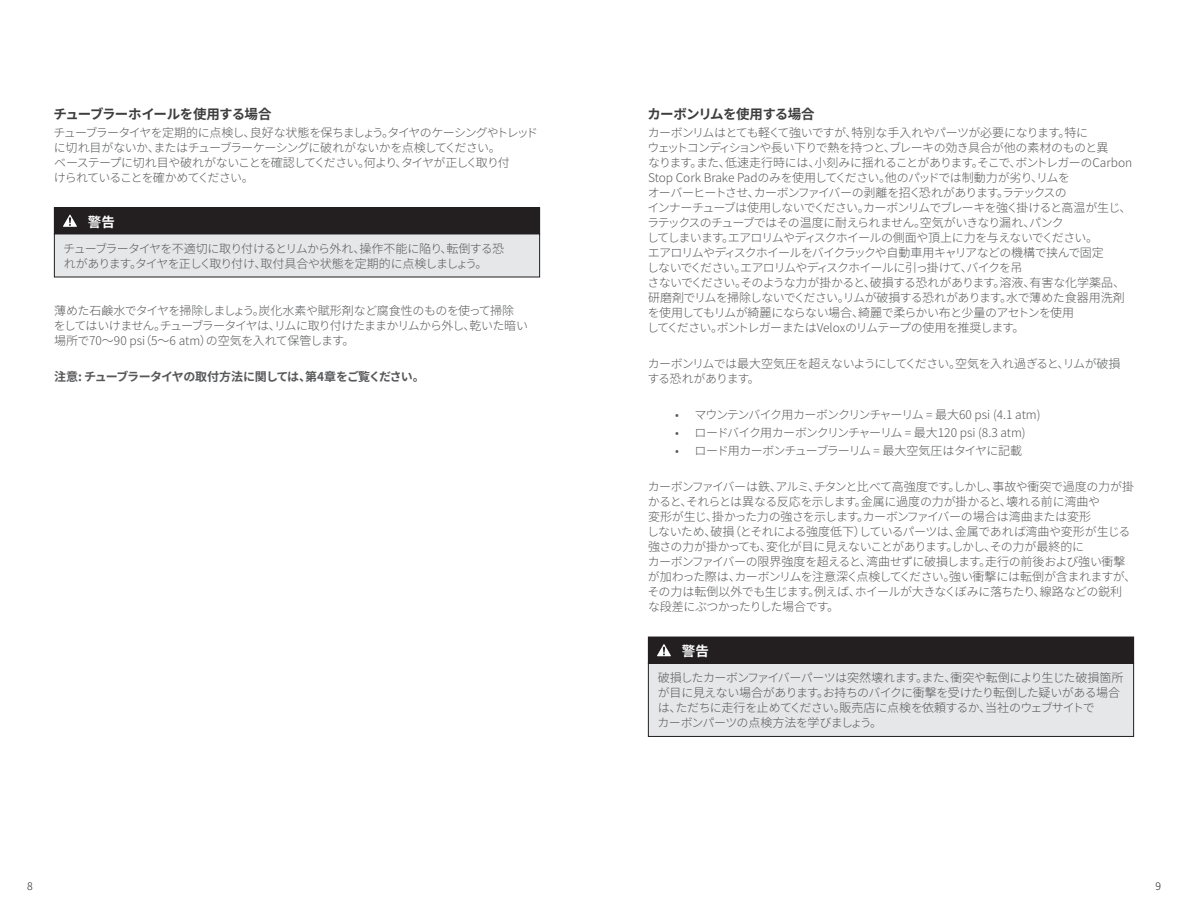
<style>
.page{position:relative;width:1188px;height:918px;background:#fff}
.page>*{position:absolute;margin:0;border:0;box-sizing:border-box;transform-origin:0 0}
.Subhead{font:700 13.5px "Source Han Sans JP";letter-spacing:-.05em;color:#3e3e3f}
.Warning{font:700 13.5px "Source Han Sans JP";color:#fff}
.Body{font:300 12px/15px "Source Han Sans JP";letter-spacing:-.055em;color:#57585a}
.Body-2{font:300 12px/15px "Source Han Sans JP";letter-spacing:-.035em;color:#57585a}
.Bullet___2nd_line_in{font:300 12px "Source Han Sans JP";letter-spacing:-.075em;color:#57585a}
.Body-3{font:700 12px "Source Han Sans JP";letter-spacing:-.07em;color:#57585a}
.t1{font:300 10.5px "Source Han Sans JP";color:#231f20}
</style>
<div class="page">
<div style="left:54px;top:234px;width:486px;height:43px;background:#e6e7e9"></div>
<div style="left:54px;top:208px;width:486px;height:26px;background:#231f20"></div>
<svg style="left:63px;top:214px;width:14px;height:13px"></svg>
<div style="left:54px;top:207px;width:486px;height:27px;border:1px solid #231f20"></div>
<div style="left:648px;top:663px;width:486px;height:73px;background:#e6e7e9"></div>
<div style="left:648px;top:663px;width:486px;height:74px;border:1px solid #231f20"></div>
<div style="left:648px;top:637px;width:486px;height:26px;background:#231f20"></div>
<svg style="left:657px;top:644px;width:14px;height:12px"></svg>
<div style="left:648px;top:637px;width:486px;height:27px;border:1px solid #231f20"></div>
<p class="Subhead" style="left:54px;top:106px;width:220px">チューブラーホイールを使用する場合</p>
<p class="Body" style="left:54px;top:125px;width:486px">チューブラータイヤを定期的に点検し、良好な状態を保ちましょう。タイヤのケーシングやトレッドに切れ目がないか、またはチューブラーケーシングに破れがないかを点検してください。<br>ベーステープに切れ目や破れがないことを確認してください。何より、タイヤが正しく取り付<br>けられていることを確かめてください。</p>
<p class="Warning" style="left:88px;top:214px;width:28px">警告</p>
<p class="Body" style="left:63px;top:241px;width:442px">チューブラータイヤを不適切に取り付けるとリムから外れ、操作不能に陥り、転倒する恐れがあります。タイヤを正しく取り付け、取付具合や状態を定期的に点検しましょう。</p>
<p class="Body" style="left:54px;top:303px;width:476px">薄めた石鹸水でタイヤを掃除しましょう。炭化水素や賦形剤など腐食性のものを使って掃除をしてはいけません。チューブラータイヤは、リムに取り付けたままかリムから外し、乾いた暗い場所で70〜90 psi（5〜6 atm）の空気を入れて保管します。</p>
<p class="Body-3" style="left:54px;top:370px;width:372px">注意: チューブラータイヤの取付方法に関しては、第4章をご覧ください。</p>
<p class="Subhead" style="left:647px;top:107px;width:169px">カーボンリムを使用する場合</p>
<p class="Body" style="left:647px;top:126px;width:487px">カーボンリムはとても軽くて強いですが、特別な手入れやパーツが必要になります。特に<br>ウェットコンディションや長い下りで熱を持つと、ブレーキの効き具合が他の素材のものと異<br>なります。また、低速走行時には、小刻みに揺れることがあります。そこで、ボントレガーのCarbon Stop Cork Brake Padのみを使用してください。他のパッドでは制動力が劣り、リムを<br>オーバーヒートさせ、カーボンファイバーの剥離を招く恐れがあります。ラテックスの<br>インナーチューブは使用しないでください。カーボンリムでブレーキを強く掛けると高温が生じ、ラテックスのチューブではその温度に耐えられません。空気がいきなり漏れ、パンク<br>してしまいます。エアロリムやディスクホイールの側面や頂上に力を与えないでください。<br>エアロリムやディスクホイールをバイクラックや自動車用キャリアなどの機構で挟んで固定<br>しないでください。エアロリムやディスクホイールに引っ掛けて、バイクを吊<br>さないでください。そのような力が掛かると、破損する恐れがあります。溶液、有害な化学薬品、研磨剤でリムを掃除しないでください。リムが破損する恐れがあります。水で薄めた食器用洗剤を使用してもリムが綺麗にならない場合、綺麗で柔らかい布と少量のアセトンを使用<br>してください。ボントレガーまたはVeloxのリムテープの使用を推奨します。</p>
<p class="Body" style="left:647px;top:357px;width:475px">カーボンリムでは最大空気圧を超えないようにしてください。空気を入れ過ぎると、リムが破損する恐れがあります。</p>
<p class="Bullet___2nd_line_in" style="left:675px;top:408px;width:367px">• マウンテンバイク用カーボンクリンチャーリム = 最大60 psi (4.1 atm)</p>
<p class="Bullet___2nd_line_in" style="left:675px;top:426px;width:352px">• ロードバイク用カーボンクリンチャーリム = 最大120 psi (8.3 atm)</p>
<p class="Bullet___2nd_line_in" style="left:675px;top:444px;width:349px">• ロード用カーボンチューブラーリム = 最大空気圧はタイヤに記載</p>
<p class="Body-2" style="left:647px;top:480px;width:491px">カーボンファイバーは鉄、アルミ、チタンと比べて高強度です。しかし、事故や衝突で過度の力が掛かると、それらとは異なる反応を示します。金属に過度の力が掛かると、壊れる前に湾曲や<br>変形が生じ、掛かった力の強さを示します。カーボンファイバーの場合は湾曲または変形<br>しないため、破損（とそれによる強度低下）しているパーツは、金属であれば湾曲や変形が生じる強さの力が掛かっても、変化が目に見えないことがあります。しかし、その力が最終的に<br>カーボンファイバーの限界強度を超えると、湾曲せずに破損します。走行の前後および強い衝撃が加わった際は、カーボンリムを注意深く点検してください。強い衝撃には転倒が含まれますが、その力は転倒以外でも生じます。例えば、ホイールが大きなくぼみに落ちたり、線路などの鋭利な段差にぶつかったりした場合です。</p>
<p class="Warning" style="left:682px;top:644px;width:28px">警告</p>
<p class="Body" style="left:657px;top:670px;width:467px">破損したカーボンファイバーパーツは突然壊れます。また、衝突や転倒により生じた破損箇所が目に見えない場合があります。お持ちのバイクに衝撃を受けたり転倒した疑いがある場合は、ただちに走行を止めてください。販売店に点検を依頼するか、当社のウェブサイトで<br>カーボンパーツの点検方法を学びましょう。</p>
<p class="t1" style="left:27px;top:881px;width:7px">8</p>
<p class="t1" style="left:1155px;top:881px;width:7px">9</p>
</div>
